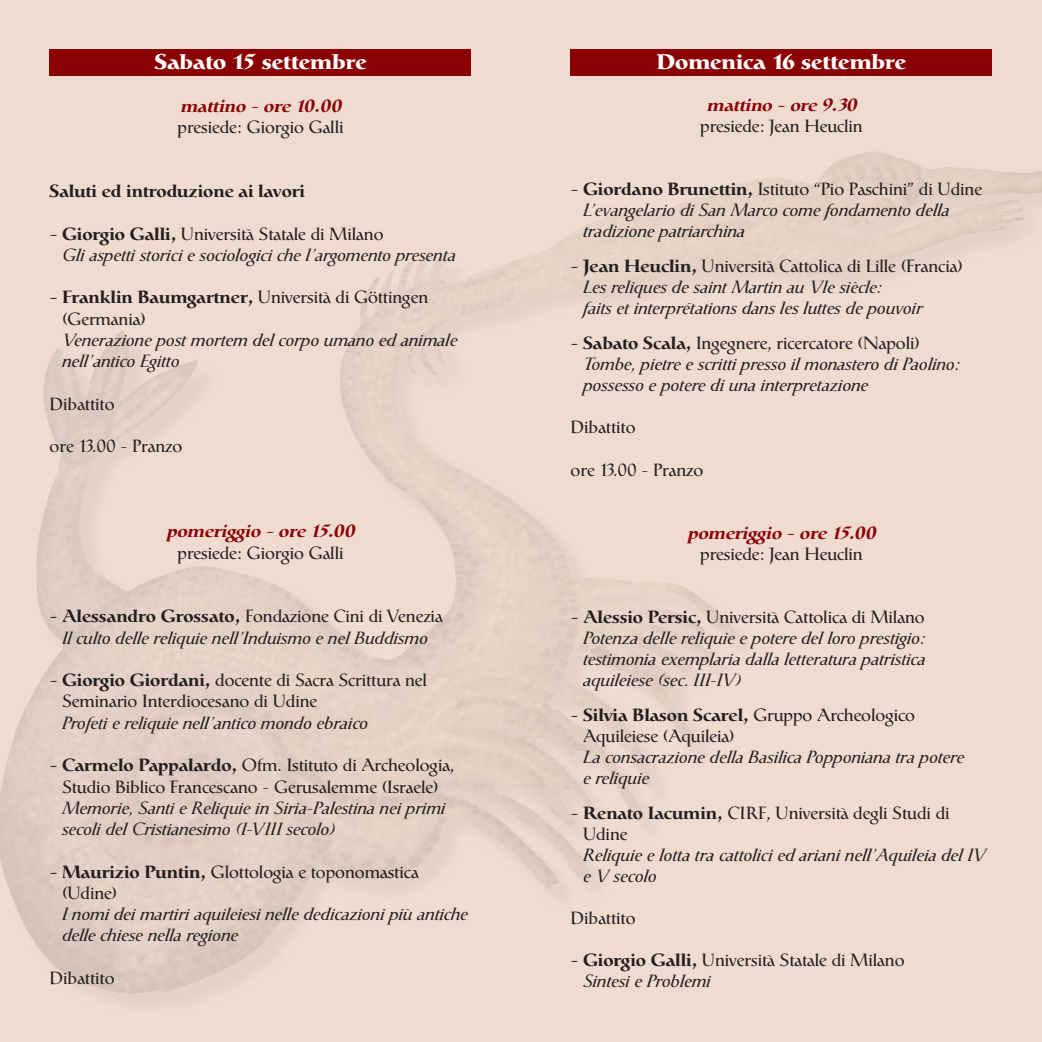
<style>
.page{position:relative;width:1042px;height:1042px;background:#fff}
.page>*{position:absolute;margin:0;border:0;box-sizing:border-box;transform-origin:0 0}
.t1{font:700 21px "Catull";color:#fff}
.t2{font:italic 17.5px/21px "Catull";color:#231f20}
.t3{font:17.5px/21.3px "Catull";color:#231f20}
.t4{font:italic 500 17.5px "Catull";color:#8b0204}
.t5{font:500 17.5px "Catull";color:#231f20}
.s1{font-weight:500;font-style:normal}
.s2{font-style:normal}
.s3{font-weight:500}
.s4{font-style:italic}
</style>
<div class="page">
<div style="left:0;top:0;width:1042px;height:1042px;background:linear-gradient(to bottom,#f1dcd2,#e3d0c6)"></div>
<div style="left:0;top:152px;width:368px;height:477px;background:#f0dbd1"></div>
<div style="left:368px;top:152px;width:305px;height:84px;background:#f0dbd1"></div>
<img style="left:0;top:629px;width:64px;height:62px">
<img style="left:0;top:689px;width:37px;height:105px">
<div style="left:871px;top:650px;width:171px;height:367px;background:#f0dbd1"></div>
<img style="left:557px;top:650px;width:314px;height:367px">
<img style="left:495px;top:694px;width:64px;height:323px">
<img style="left:433px;top:770px;width:64px;height:247px">
<img style="left:0;top:859px;width:61px;height:158px">
<img style="left:246px;top:831px;width:189px;height:186px">
<img style="left:59px;top:954px;width:188px;height:63px">
<img style="left:24px;top:301px;width:208px;height:167px">
<img style="left:305px;top:198px;width:217px;height:160px">
<img style="left:547px;top:165px;width:161px;height:166px">
<img style="left:24px;top:468px;width:31px;height:176px">
<div style="left:302px;top:358px;width:44px;height:133px;background:#f0dbd1"></div>
<img style="left:499px;top:236px;width:81px;height:80px">
<img style="left:673px;top:151px;width:247px;height:162px">
<img style="left:55px;top:458px;width:245px;height:186px">
<img style="left:346px;top:335px;width:302px;height:324px">
<div style="left:816px;top:208px;width:104px;height:126px;background:#e8d4c9"></div>
<img style="left:24px;top:644px;width:130px;height:15px">
<img style="left:154px;top:532px;width:242px;height:127px">
<img style="left:522px;top:486px;width:175px;height:173px">
<img style="left:291px;top:570px;width:163px;height:89px">
<img style="left:370px;top:607px;width:149px;height:52px">
<img style="left:613px;top:557px;width:123px;height:102px">
<img style="left:680px;top:566px;width:83px;height:93px">
<div style="left:50px;top:50px;width:421px;height:26px;background:#8b0204"></div>
<div style="left:570px;top:50px;width:422px;height:26px;background:#8b0204"></div>
<p class="t1" style="left:154px;top:54px;width:214px">Sabato 15 settembre</p>
<p class="t4" style="left:180px;top:100px;width:166px">mattino - ore 10.00</p>
<p class="t3" style="left:178px;top:119px;width:167px">presiede: Giorgio Galli</p>
<p class="t5" style="left:50px;top:185px;width:257px">Saluti ed introduzione ai lavori</p>
<p class="t2" style="left:62px;top:225px;width:395px;text-indent:-12px"><span class="s1">- Giorgio Galli,</span> <span class="s2">Università Statale di Milano<br></span>Gli aspetti storici e sociologici che l’argomento presenta</p>
<p class="t3" style="left:62px;top:289px;width:368px;text-indent:-12px"><span class="s3">- Franklin Baumgartner,</span> Università di Göttingen (Germania)</p>
<p class="t2" style="left:62px;top:331px;width:397px">Venerazione post mortem del corpo umano ed animale nell’antico Egitto</p>
<p class="t3" style="left:50px;top:395px;width:66px">Dibattito</p>
<p class="t3" style="left:50px;top:438px;width:134px">ore 13.00 - Pranzo</p>
<p class="t4" style="left:167px;top:525px;width:193px">p omeriggio - ore 15.00</p>
<p class="t3" style="left:178px;top:544px;width:167px">presiede: Giorgio Galli</p>
<p class="t2" style="left:50px;top:608px;width:394px;text-align:center"><span class="s1">- Alessandro Grossato,</span> <span class="s2">Fondazione Cini di Venezia<br></span>Il culto delle reliquie nell’Induismo e nel Buddismo</p>
<p class="t3" style="left:62px;top:671px;width:366px;text-indent:-12px"><span class="s3">- Giorgio Giordani,</span> docente di Sacra Scrittura nel<br>Seminario Interdiocesano di Udine</p>
<p class="t2" style="left:62px;top:714px;width:307px">Profeti e reliquie nell’antico mondo ebraico</p>
<p class="t3" style="left:50px;top:756px;width:406px;text-align:center"><span class="s3">- Carmelo Pappalardo,</span> Ofm. Istituto di Archeologia,<br>Studio Biblico Francescano - Gerusalemme (Israele)</p>
<p class="t2" style="left:62px;top:799px;width:385px">Memorie, Santi e Reliquie in Siria-Palestina nei primi secoli del Cristianesimo (I-VIII secolo)</p>
<p class="t3" style="left:62px;top:863px;width:358px;text-indent:-12px"><span class="s3">- Maurizio Puntin,</span> Glottologia e toponomastica (Udine)</p>
<p class="t2" style="left:62px;top:905px;width:407px">I nomi dei martiri aquileiesi nelle dedicazioni più antiche delle chiese nella regione</p>
<p class="t3" style="left:50px;top:969px;width:66px">Dibattito</p>
<p class="t1" style="left:657px;top:54px;width:251px">Domenica 16 settembre</p>
<p class="t4" style="left:706px;top:99px;width:155px">mattino - ore 9.30</p>
<p class="t3" style="left:700px;top:118px;width:164px">presiede: Jean Heuclin</p>
<p class="t2" style="left:583px;top:181px;width:400px;text-indent:-12px"><span class="s1">- Giordano Brunettin,</span> <span class="s2">Istituto “Pio Paschini” di Udine<br></span>L’evangelario di San Marco come fondamento della tradizione patriarchina</p>
<p class="t2" style="left:583px;top:258px;width:381px;text-indent:-12px"><span class="s1">- Jean Heuclin,</span> <span class="s2">Università Cattolica di Lille (Francia)<br></span>Les reliques de saint Martin au Vle siècle:<br>faits et interprétations dans les luttes de pouvoir</p>
<p class="t2" style="left:583px;top:335px;width:378px;text-indent:-12px"><span class="s1">- Sabato Scala,</span> <span class="s2">Ingegnere, ricercatore (Napoli)<br></span>Tombe, pietre e scritti presso il monastero di Paolino: possesso e potere di una interpretazione</p>
<p class="t3" style="left:570px;top:419px;width:66px">Dibattito</p>
<p class="t3" style="left:570px;top:461px;width:134px">ore 13.00 - Pranzo</p>
<p class="t4" style="left:687px;top:526px;width:193px">p omeriggio - ore 15.00</p>
<p class="t3" style="left:700px;top:545px;width:164px">presiede: Jean Heuclin</p>
<p class="t2" style="left:583px;top:608px;width:344px;text-align:justify;text-indent:-12px"><span class="s1">- Alessio Persic,</span> <span class="s2">Università Cattolica di Milano </span>Potenza delle reliquie e potere del loro prestigio: testimonia exemplaria dalla letteratura patristica aquileiese (sec. III-IV)</p>
<p class="t3" style="left:583px;top:706px;width:333px;text-indent:-12px"><span class="s3">- Silvia Blason Scarel,</span> Gruppo Archeologico<br>Aquileiese (Aquileia)</p>
<p class="t2" style="left:583px;top:748px;width:383px">La consacrazione della Basilica Popponiana tra potere e reliquie</p>
<p class="t3" style="left:583px;top:804px;width:368px;text-indent:-12px"><span class="s3">- Renato Iacumin,</span> CIRF, Università degli Studi di<br>Udine</p>
<p class="t2" style="left:583px;top:846px;width:404px">Reliquie e lotta tra cattolici ed ariani nell’Aquileia del IV e V secolo</p>
<p class="t3" style="left:570px;top:909px;width:66px">Dibattito</p>
<p class="t3" style="left:583px;top:951px;width:323px;text-indent:-12px"><span class="s3">- Giorgio Galli,</span> Università Statale di Milano<br><span class="s4">Sintesi e Problemi</span></p>
</div>
